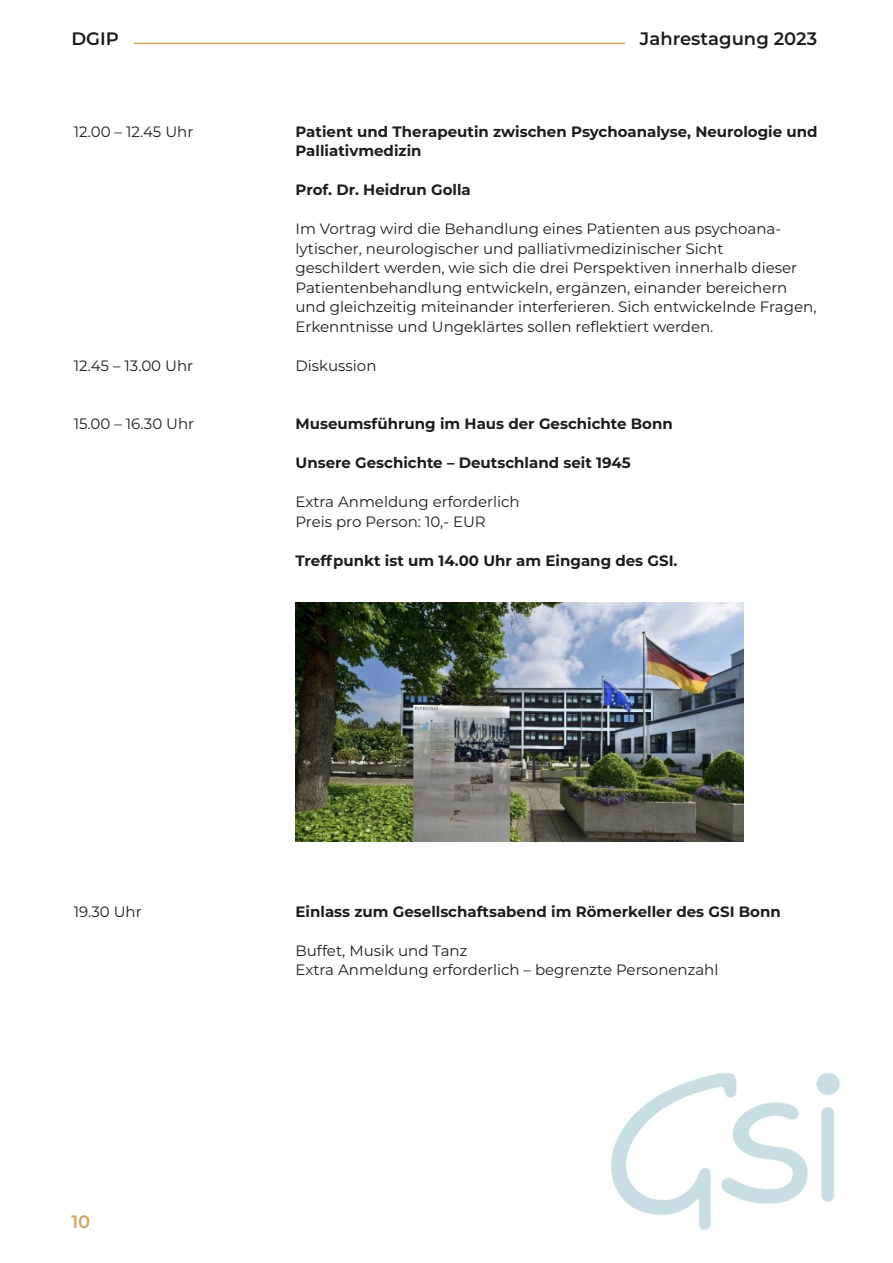
<style>
.page{position:relative;width:893px;height:1263px;background:#fff}
.page>*{position:absolute;margin:0;border:0;box-sizing:border-box;transform-origin:0 0}
.t1{font:600 18px "Montserrat";color:#1d1d1b}
.t2{font:600 18px "Montserrat";color:#d3a660}
.Absatzformat_1{font:15px/19.5px "Montserrat";color:#1d1d1b}
.Absatzformat_1-2{font:700 15px/19.5px "Montserrat";color:#1d1d1b}
</style>
<div class="page">
<hr style="left:134px;top:43px;width:491px;height:1px;background:#d3a660">
<img style="left:296px;top:602px;width:448px;height:239px">
<img style="left:611px;top:1072px;width:229px;height:158px">
<p class="t1" style="left:71px;top:26px;width:49px">DGIP</p>
<p class="t1" style="left:640px;top:26px;width:179px">Jahrestagung 2023</p>
<p class="Absatzformat_1" style="left:74px;top:121px;width:121px">12.00 – 12.45 Uhr</p>
<p class="Absatzformat_1" style="left:74px;top:355px;width:121px">12.45 – 13.00 Uhr</p>
<p class="Absatzformat_1" style="left:74px;top:414px;width:122px">15.00 – 16.30 Uhr</p>
<p class="Absatzformat_1-2" style="left:296px;top:121px;width:524px">Patient und Therapeutin zwischen Psychoanalyse, Neurologie und<br>Palliativmedizin</p>
<p class="Absatzformat_1-2" style="left:296px;top:179px;width:177px">Prof. Dr. Heidrun Golla</p>
<p class="Absatzformat_1" style="left:296px;top:219px;width:487px">Im Vortrag wird die Behandlung eines Patienten aus psychoana&shy;lytischer, neurologischer und palliativmedizinischer Sicht</p>
<p class="Absatzformat_1" style="left:296px;top:258px;width:522px">geschildert werden, wie sich die drei Perspektiven innerhalb dieser Patientenbehandlung entwickeln, ergänzen, einander bereichern und gleichzeitig miteinander interferieren. Sich entwickelnde Fragen, Erkenntnisse und Ungeklärtes sollen reflektiert werden.</p>
<p class="Absatzformat_1" style="left:296px;top:355px;width:82px">Diskussion</p>
<p class="Absatzformat_1-2" style="left:296px;top:413px;width:379px">Museumsführung im Haus der Geschichte Bonn</p>
<p class="Absatzformat_1-2" style="left:296px;top:452px;width:337px">Unsere Geschichte – Deutschland seit 1945</p>
<p class="Absatzformat_1" style="left:296px;top:492px;width:226px">Extra Anmeldung erforderlich</p>
<p class="Absatzformat_1" style="left:296px;top:511px;width:192px">Preis pro Person: 10,- EUR</p>
<p class="Absatzformat_1-2" style="left:296px;top:550px;width:383px">Treffpunkt ist um 14.00 Uhr am Eingang des GSI.</p>
<p class="Absatzformat_1" style="left:74px;top:901px;width:70px">19.30 Uhr</p>
<p class="t2" style="left:71px;top:1208px;width:20px">10</p>
<p class="Absatzformat_1-2" style="left:296px;top:901px;width:487px">Einlass zum Gesellschaftsabend im Römerkeller des GSI Bonn</p>
<p class="Absatzformat_1" style="left:296px;top:940px;width:173px">Buffet, Musik und Tanz</p>
<p class="Absatzformat_1" style="left:296px;top:960px;width:424px">Extra Anmeldung erforderlich – begrenzte Personenzahl</p>
</div>
